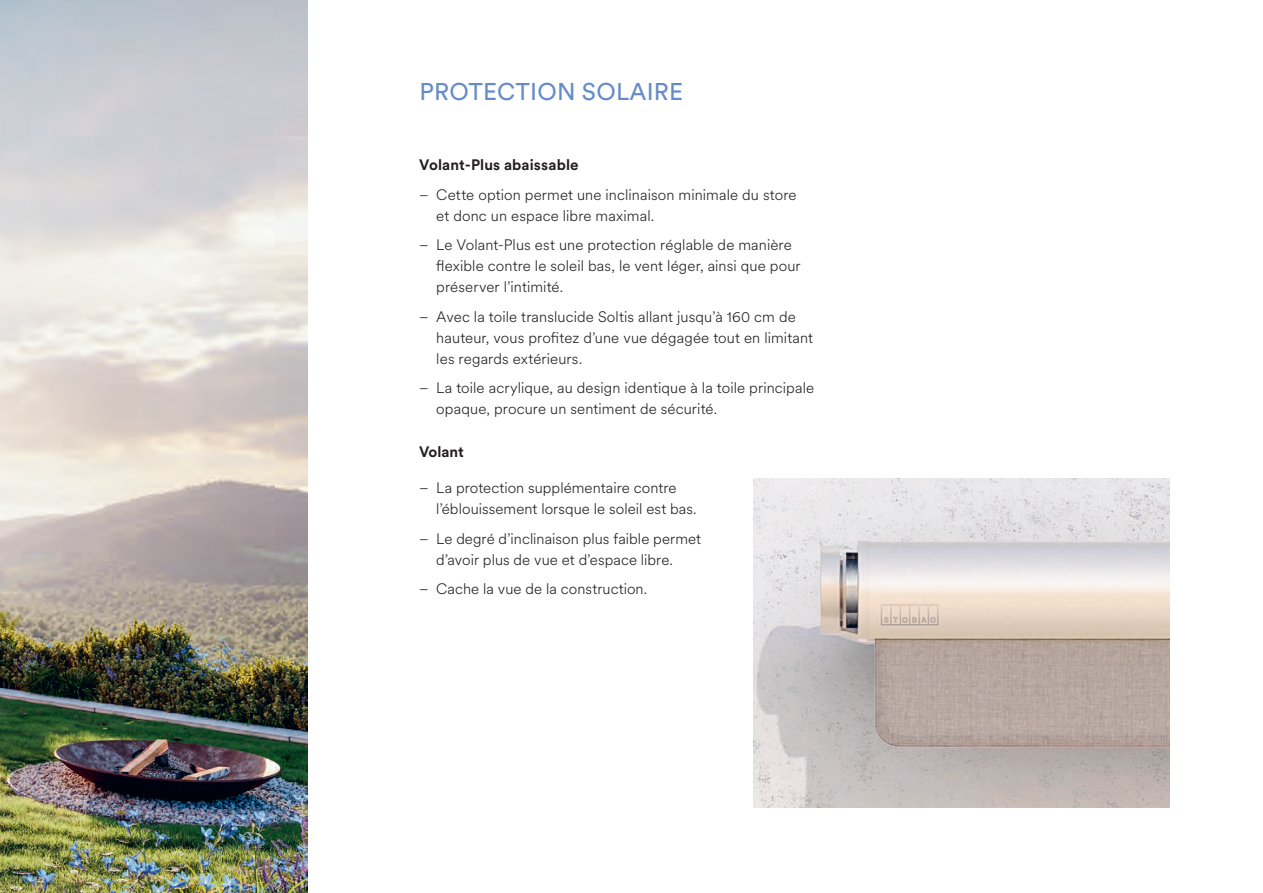
<style>
.page{position:relative;width:1263px;height:893px;background:#fff}
.page>*{position:absolute;margin:0;border:0;box-sizing:border-box;transform-origin:0 0}
.t1{font:24px "Circular XX";letter-spacing:.01em;color:#668cc8}
.t2{font:300 15px/21px "Circular XX";letter-spacing:.005em;color:#231f20}
.t3{font:700 15px "Circular XX";letter-spacing:.01em;color:#231f20}
</style>
<div class="page">
<img style="left:0;top:0;width:308px;height:893px">
<img style="left:753px;top:479px;width:416px;height:329px">
<h1 class="t1" style="left:419px;top:76px;width:265px">PROTECTION SOLAIRE</h1>
<p class="t3" style="left:419px;top:155px;width:161px">Volant-Plus abaissable</p>
<p class="t2" style="left:436px;top:184px;width:362px;text-indent:-17px">– Cette option permet une inclinaison minimale du store et donc un espace libre maximal.</p>
<p class="t2" style="left:436px;top:234px;width:366px;text-indent:-17px">– Le Volant-Plus est une protection réglable de manière flexible contre le soleil bas, le vent léger, ainsi que pour préserver l’intimité.</p>
<p class="t2" style="left:436px;top:306px;width:378px;text-indent:-17px">– Avec la toile translucide Soltis allant jusqu’à 160 cm de hauteur, vous profitez d’une vue dégagée tout en limitant les regards extérieurs.</p>
<p class="t2" style="left:436px;top:377px;width:379px;text-indent:-17px">– La toile acrylique, au design identique à la toile principale opaque, procure un sentiment de sécurité.</p>
<p class="t3" style="left:419px;top:442px;width:46px">Volant</p>
<p class="t2" style="left:436px;top:477px;width:262px;text-indent:-17px">– La protection supplémentaire contre l’éblouissement lorsque le soleil est bas.</p>
<p class="t2" style="left:436px;top:527px;width:266px;text-indent:-17px">– Le degré d’inclinaison plus faible permet d’avoir plus de vue et d’espace libre.</p>
<p class="t2" style="left:419px;top:578px;width:229px">– Cache la vue de la construction.</p>
</div>
